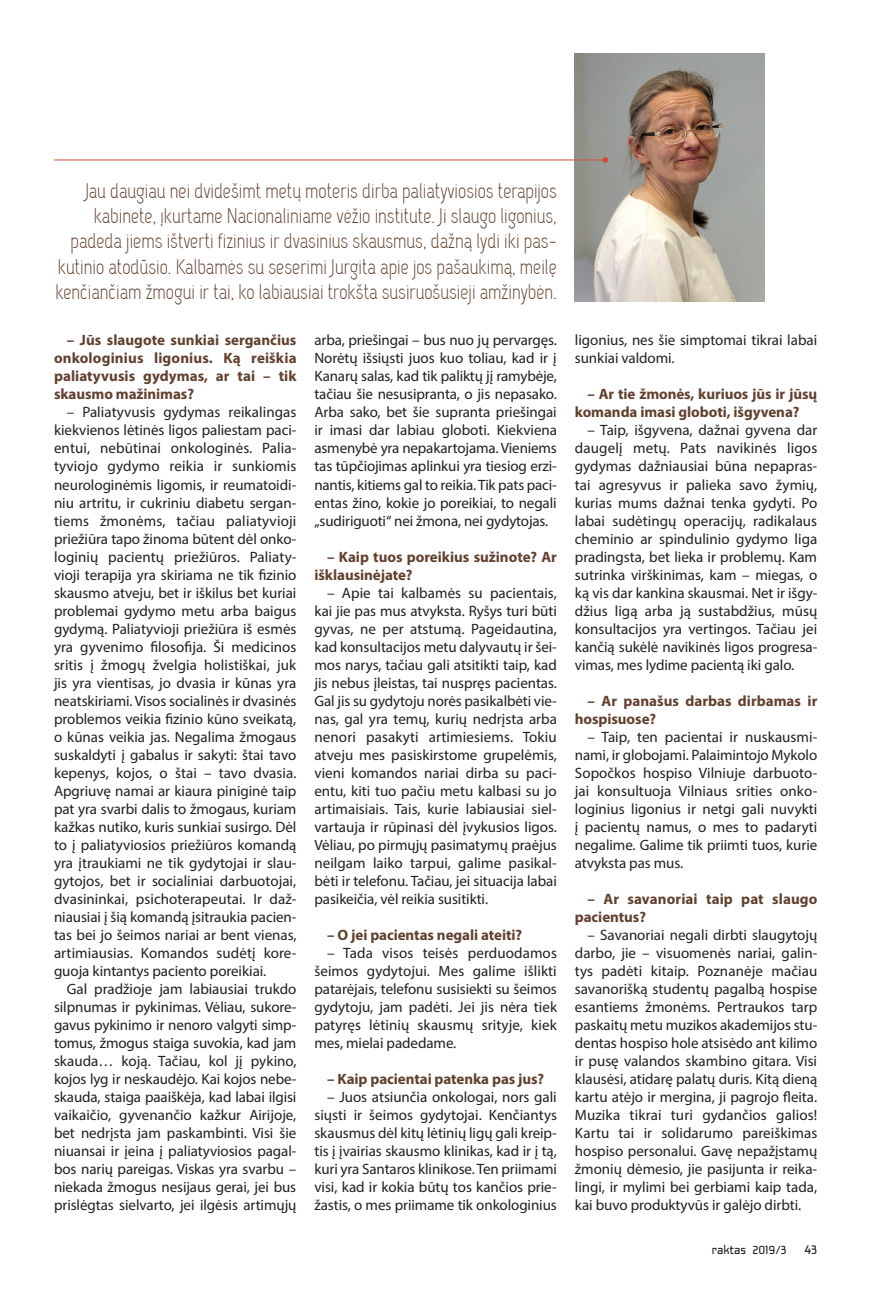
<style>
.page{position:relative;width:893px;height:1306px;background:#fff}
.page>*{position:absolute;margin:0;border:0;box-sizing:border-box;transform-origin:0 0}
.t1{font:21px/25.2px "Capsuula";color:#61402d;text-align:right}
.t2{font:15px/18px "Myriad Pro";letter-spacing:-.005em;color:#231f20;text-align:justify}
.t3{font:700 15px/18px "Myriad Pro";letter-spacing:-.005em;color:#61402d}
.t4{font:13.5px "Laconic LT";color:#231f20;scale:.9 1}
.t5{font:12.75px "Laconic LT";color:#231f20;scale:.9 1}
</style>
<div class="page">
<img style="left:575px;top:54px;width:189px;height:247px">
<hr style="left:54px;top:160px;width:551px;height:1px;background:#cf4f35">
<svg style="left:602px;top:157px;width:6px;height:6px"></svg>
<p class="t1" style="left:55px;top:180px;width:503px">Jau daugiau nei dvidešimt metų moteris dirba paliatyviosios terapijos kabinete, įkurtame Nacionaliniame vėžio institute. Ji slaugo ligonius, padeda jiems ištverti fizinius ir dvasinius skausmus, dažną lydi iki pas&shy;kutinio atodūsio. Kalbamės su seserimi Jurgita apie jos pašaukimą, meilę kenčiančiam žmogui ir tai, ko labiausiai trokšta susiruošusieji amžinybėn.</p>
<p class="t3" style="left:54px;top:331px;width:244px;text-align:justify;text-indent:13px">– Jūs slaugote sunkiai sergančius onkologinius ligonius. Ką reiškia paliatyvusis gydymas, ar tai – tik skausmo mažinimas?</p>
<p class="t2" style="left:67px;top:403px;width:231px">– Paliatyvusis gydymas reikalingas</p>
<p class="t2" style="left:54px;top:421px;width:244px">kiekvienos lėtinės ligos paliestam paci-</p>
<p class="t2" style="left:54px;top:439px;width:244px">entui, nebūtinai onkologinės. Palia-</p>
<p class="t2" style="left:54px;top:457px;width:244px">tyviojo gydymo reikia ir sunkiomis</p>
<p class="t2" style="left:54px;top:475px;width:244px">neurologinėmis ligomis, ir reumatoidi-</p>
<p class="t2" style="left:54px;top:493px;width:244px">niu artritu, ir cukriniu diabetu sergan-</p>
<p class="t2" style="left:54px;top:511px;width:244px">tiems žmonėms, tačiau paliatyvioji</p>
<p class="t2" style="left:54px;top:529px;width:244px">priežiūra tapo žinoma būtent dėl onko-</p>
<p class="t2" style="left:54px;top:547px;width:244px">loginių pacientų priežiūros. Paliaty-</p>
<p class="t2" style="left:54px;top:565px;width:244px">vioji terapija yra skiriama ne tik fizinio</p>
<p class="t2" style="left:54px;top:583px;width:244px">skausmo atveju, bet ir iškilus bet kuriai</p>
<p class="t2" style="left:54px;top:601px;width:244px">problemai gydymo metu arba baigus</p>
<p class="t2" style="left:54px;top:619px;width:244px">gydymą. Paliatyvioji priežiūra iš esmės</p>
<p class="t2" style="left:54px;top:637px;width:244px">yra gyvenimo filosofija. Ši medicinos</p>
<p class="t2" style="left:54px;top:655px;width:244px">sritis į žmogų žvelgia holistiškai, juk</p>
<p class="t2" style="left:54px;top:673px;width:244px">jis yra vientisas, jo dvasia ir kūnas yra</p>
<p class="t2" style="left:54px;top:691px;width:244px">neatskiriami. Visos socialinės ir dvasinės</p>
<p class="t2" style="left:54px;top:709px;width:244px">problemos veikia fizinio kūno sveikatą,</p>
<p class="t2" style="left:54px;top:727px;width:244px">o kūnas veikia jas. Negalima žmogaus</p>
<p class="t2" style="left:54px;top:745px;width:244px">suskaldyti į gabalus ir sakyti: štai tavo</p>
<p class="t2" style="left:54px;top:763px;width:244px">kepenys, kojos, o štai – tavo dvasia.</p>
<p class="t2" style="left:54px;top:781px;width:244px">Apgriuvę namai ar kiaura piniginė taip</p>
<p class="t2" style="left:54px;top:799px;width:244px">pat yra svarbi dalis to žmogaus, kuriam</p>
<p class="t2" style="left:54px;top:817px;width:244px">kažkas nutiko, kuris sunkiai susirgo. Dėl</p>
<p class="t2" style="left:54px;top:835px;width:244px">to į paliatyviosios priežiūros komandą</p>
<p class="t2" style="left:54px;top:853px;width:244px">yra įtraukiami ne tik gydytojai ir slau-</p>
<p class="t2" style="left:54px;top:871px;width:244px">gytojos, bet ir socialiniai darbuotojai,</p>
<p class="t2" style="left:54px;top:889px;width:244px">dvasininkai, psichoterapeutai. Ir daž-</p>
<p class="t2" style="left:54px;top:907px;width:244px">niausiai į šią komandą įsitraukia pacien-</p>
<p class="t2" style="left:54px;top:925px;width:244px">tas bei jo šeimos nariai ar bent vienas,</p>
<p class="t2" style="left:54px;top:943px;width:244px">artimiausias. Komandos sudėtį kore-</p>
<p class="t2" style="left:54px;top:961px;width:214px">guoja kintantys paciento poreikiai.</p>
<p class="t2" style="left:67px;top:979px;width:231px">Gal pradžioje jam labiausiai trukdo</p>
<p class="t2" style="left:54px;top:997px;width:244px">silpnumas ir pykinimas. Vėliau, sukore-</p>
<p class="t2" style="left:54px;top:1015px;width:244px">gavus pykinimo ir nenoro valgyti simp-</p>
<p class="t2" style="left:54px;top:1033px;width:244px">tomus, žmogus staiga suvokia, kad jam</p>
<p class="t2" style="left:54px;top:1051px;width:244px">skauda… koją. Tačiau, kol jį pykino,</p>
<p class="t2" style="left:54px;top:1069px;width:244px">kojos lyg ir neskaudėjo. Kai kojos nebe-</p>
<p class="t2" style="left:54px;top:1087px;width:244px">skauda, staiga paaiškėja, kad labai ilgisi</p>
<p class="t2" style="left:54px;top:1105px;width:244px">vaikaičio, gyvenančio kažkur Airijoje,</p>
<p class="t2" style="left:54px;top:1123px;width:244px">bet nedrįsta jam paskambinti. Visi šie</p>
<p class="t2" style="left:54px;top:1141px;width:244px">niuansai ir įeina į paliatyviosios pagal-</p>
<p class="t2" style="left:54px;top:1159px;width:244px">bos narių pareigas. Viskas yra svarbu –</p>
<p class="t2" style="left:54px;top:1177px;width:244px">niekada žmogus nesijaus gerai, jei bus</p>
<p class="t2" style="left:54px;top:1195px;width:244px">prislėgtas sielvarto, jei ilgėsis artimųjų</p>
<p class="t2" style="left:314px;top:331px;width:244px">arba, priešingai – bus nuo jų pervargęs.<br>Norėtų išsiųsti juos kuo toliau, kad ir į Kanarų salas, kad tik paliktų jį ramybėje, tačiau šie nesusipranta, o jis nepasako.<br>Arba sako, bet šie supranta priešingai ir imasi dar labiau globoti. Kiekviena asmenybė yra nepakartojama. Vieniems tas tūpčiojimas aplinkui yra tiesiog erzi&shy;nantis, kitiems gal to reikia. Tik pats paci&shy;entas žino, kokie jo poreikiai, to negali „sudiriguoti“ nei žmona, nei gydytojas.</p>
<p class="t3" style="left:314px;top:547px;width:244px;text-indent:13px">– Kaip tuos poreikius sužinote? Ar išklausinėjate?</p>
<p class="t2" style="left:314px;top:583px;width:244px;text-indent:13px">– Apie tai kalbamės su pacientais, kai jie pas mus atvyksta. Ryšys turi būti gyvas, ne per atstumą. Pageidautina, kad konsultacijos metu dalyvautų ir šei&shy;mos narys, tačiau gali atsitikti taip, kad jis nebus įleistas, tai nuspręs pacientas.<br>Gal jis su gydytoju norės pasikalbėti vie&shy;nas, gal yra temų, kurių nedrįsta arba nenori pasakyti artimiesiems. Tokiu atveju mes pasiskirstome grupelėmis, vieni komandos nariai dirba su paci&shy;entu, kiti tuo pačiu metu kalbasi su jo artimaisiais. Tais, kurie labiausiai siel&shy;vartauja ir rūpinasi dėl įvykusios ligos.<br>Vėliau, po pirmųjų pasimatymų praėjus neilgam laiko tarpui, galime pasikal&shy;bėti ir telefonu. Tačiau, jei situacija labai pasikeičia, vėl reikia susitikti.</p>
<p class="t3" style="left:327px;top:925px;width:196px">– O jei pacientas negali ateiti?</p>
<p class="t2" style="left:314px;top:943px;width:244px;text-indent:13px">– Tada visos teisės perduodamos šeimos gydytojui. Mes galime išlikti patarėjais, telefonu susisiekti su šeimos gydytoju, jam padėti. Jei jis nėra tiek patyręs lėtinių skausmų srityje, kiek mes, mielai padedame.</p>
<p class="t3" style="left:327px;top:1069px;width:219px">– Kaip pacientai patenka pas jus?</p>
<p class="t2" style="left:314px;top:1087px;width:244px;text-indent:13px">– Juos atsiunčia onkologai, nors gali siųsti ir šeimos gydytojai. Kenčiantys skausmus dėl kitų lėtinių ligų gali kreip&shy;tis į įvairias skausmo klinikas, kad ir į tą, kuri yra Santaros klinikose. Ten priimami visi, kad ir kokia būtų tos kančios prie&shy;žastis, o mes priimame tik onkologinius</p>
<p class="t2" style="left:575px;top:331px;width:244px">ligonius, nes šie simptomai tikrai labai sunkiai valdomi.</p>
<p class="t3" style="left:575px;top:385px;width:244px;text-indent:13px">– Ar tie žmonės, kuriuos jūs ir jūsų komanda imasi globoti, išgyvena?</p>
<p class="t2" style="left:575px;top:421px;width:244px;text-indent:13px">– Taip, išgyvena, dažnai gyvena dar daugelį metų. Pats navikinės ligos gydymas dažniausiai būna nepapras&shy;tai agresyvus ir palieka savo žymių, kurias mums dažnai tenka gydyti. Po labai sudėtingų operacijų, radikalaus cheminio ar spindulinio gydymo liga pradingsta, bet lieka ir problemų. Kam sutrinka virškinimas, kam – miegas, o ką vis dar kankina skausmai. Net ir išgy&shy;džius ligą arba ją sustabdžius, mūsų konsultacijos yra vertingos. Tačiau jei kančią sukėlė navikinės ligos progresa&shy;vimas, mes lydime pacientą iki galo.</p>
<p class="t3" style="left:575px;top:691px;width:244px;text-indent:13px">– Ar panašus darbas dirbamas ir hospisuose?</p>
<p class="t2" style="left:575px;top:727px;width:244px;text-indent:13px">– Taip, ten pacientai ir nuskausmi&shy;nami, ir globojami. Palaimintojo Mykolo Sopočkos hospiso Vilniuje darbuoto&shy;jai konsultuoja Vilniaus srities onko&shy;loginius ligonius ir netgi gali nuvykti į pacientų namus, o mes to padaryti negalime. Galime tik priimti tuos, kurie atvyksta pas mus.</p>
<p class="t3" style="left:575px;top:889px;width:244px;text-indent:13px">– Ar savanoriai taip pat slaugo pacientus?</p>
<p class="t2" style="left:575px;top:925px;width:244px;text-indent:13px">– Savanoriai negali dirbti slaugytojų darbo, jie – visuomenės nariai, galin&shy;tys padėti kitaip. Poznanėje mačiau savanorišką studentų pagalbą hospise esantiems žmonėms. Pertraukos tarp paskaitų metu muzikos akademijos stu&shy;dentas hospiso hole atsisėdo ant kilimo ir pusę valandos skambino gitara. Visi klausėsi, atidarę palatų duris. Kitą dieną kartu atėjo ir mergina, ji pagrojo fleita.<br>Muzika tikrai turi gydančios galios!<br>Kartu tai ir solidarumo pareiškimas hospiso personalui. Gavę nepažįstamų žmonių dėmesio, jie pasijunta ir reika&shy;lingi, ir mylimi bei gerbiami kaip tada, kai buvo produktyvūs ir galėjo dirbti.</p>
<p class="t5" style="left:712px;top:1242px;width:85px">raktas 2019/3</p>
<p class="t4" style="left:804px;top:1241px;width:16px">43</p>
</div>
